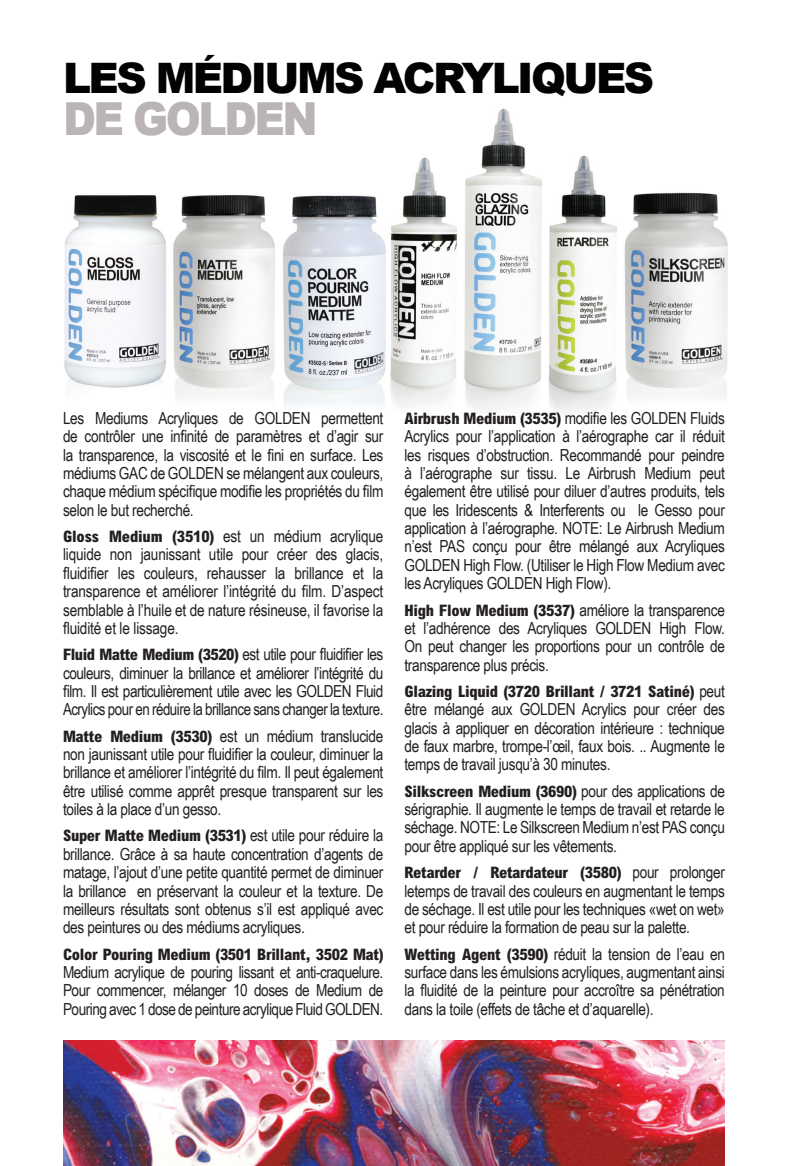
<style>
.page{position:relative;width:788px;height:1166px;background:#fff}
.page>*{position:absolute;margin:0;border:0;box-sizing:border-box;transform-origin:0 0}
.SubHeading{font:900 45.5px "Arial";letter-spacing:-.06em;color:#bab5b4;scale:.93 1}
.SubHeading-2{font:900 42px "Arial";letter-spacing:-.06em;color:#040101}
.SubHeading-3{font:16.62px/18.4px "Arial Narrow";letter-spacing:-.02em;color:#231f20;text-align:justify}
.SubHeading-4{font:800 condensed 15.75px "Arial MT Std";letter-spacing:-.02em;color:#231f20;scale:1.05 1}
.s1{font-family:"Arial MT Std";font-weight:800;font-stretch:condensed;font-size:15.75px}
.s2{font-family:"Arial Narrow";font-weight:400;font-stretch:normal;font-size:16.62px}
</style>
<div class="page">
<img style="left:390px;top:157px;width:67px;height:251px">
<img style="left:64px;top:195px;width:102px;height:193px">
<img style="left:173px;top:195px;width:102px;height:203px">
<img style="left:283px;top:195px;width:103px;height:211px">
<img style="left:464px;top:108px;width:78px;height:305px">
<img style="left:548px;top:155px;width:69px;height:259px">
<img style="left:624px;top:192px;width:104px;height:207px">
<img style="left:63px;top:1040px;width:661px;height:126px">
<p class="SubHeading-2" style="left:63px;top:48px;width:592px">LES MÉDIUMS ACRYLIQUES</p>
<p class="SubHeading" style="left:63px;top:86px;width:275px">DE GOLDEN</p>
<p class="SubHeading-3" style="left:63px;top:408px;width:322px">Les Mediums Acryliques de GOLDEN permettent de contrôler une infinité de paramètres et d’agir sur la transparence, la viscosité et le fini en surface. Les médiums GAC de GOLDEN se mélangent aux couleurs, chaque médium spécifique modifie les propriétés du film selon le but recherché.</p>
<p class="SubHeading-3" style="left:63px;top:526px;width:322px"><span class="s1">Gloss Medium (3510)</span> est un médium acrylique liquide non jaunissant utile pour créer des glacis, fluidifier les couleurs, rehausser la brillance et la transparence et améliorer l’intégrité du film. D’aspect semblable à l’huile et de nature résineuse, il favorise la fluidité et le lissage.</p>
<p class="SubHeading-3" style="left:63px;top:644px;width:322px"><span class="s1">Fluid Matte Medium (3520)</span> est utile pour fluidifier les couleurs, diminuer la brillance et améliorer l’intégrité du film. Il est particulièrement utile avec les GOLDEN Fluid Acrylics pour en réduire la brillance sans changer la texture.</p>
<p class="SubHeading-3" style="left:63px;top:726px;width:322px"><span class="s1">Matte Medium (3530)</span> est un médium translucide non jaunissant utile pour fluidifier la couleur, diminuer la brillance et améliorer l’intégrité du film. Il peut également être utilisé comme apprêt presque transparent sur les toiles à la place d’un gesso.</p>
<p class="SubHeading-4" style="left:63px;top:826px;width:306px">Super Matte Medium (3531) <span class="s2">est utile pour réduire la</span></p>
<p class="SubHeading-3" style="left:63px;top:844px;width:322px">brillance. Grâce à sa haute concentration d’agents de matage, l’ajout d’une petite quantité permet de diminuer la brillance en préservant la couleur et la texture. De meilleurs résultats sont obtenus s’il est appliqué avec des peintures ou des médiums acryliques.</p>
<p class="SubHeading-4" style="left:63px;top:944px;width:306px">Color Pouring Medium (3501 Brillant, 3502 Mat)</p>
<p class="SubHeading-3" style="left:63px;top:962px;width:322px">Medium acrylique de pouring lissant et anti-craquelure.<br>Pour commencer, mélanger 10 doses de Medium de Pouring avec 1 dose de peinture acrylique Fluid GOLDEN.</p>
<p class="SubHeading-3" style="left:404px;top:408px;width:322px"><span class="s1">Airbrush Medium (3535)</span> modifie les GOLDEN Fluids Acrylics pour l’application à l’aérographe car il réduit les risques d’obstruction. Recommandé pour peindre à l’aérographe sur tissu. Le Airbrush Medium peut également être utilisé pour diluer d’autres produits, tels que les Iridescents &amp; Interferents ou le Gesso pour application à l’aérographe. NOTE: Le Airbrush Medium n’est PAS conçu pour être mélangé aux Acryliques GOLDEN High Flow. (Utiliser le High Flow Medium avec les Acryliques GOLDEN High Flow).</p>
<p class="SubHeading-3" style="left:404px;top:600px;width:322px"><span class="s1">High Flow Medium (3537)</span> améliore la transparence et l’adhérence des Acryliques GOLDEN High Flow.<br>On peut changer les proportions pour un contrôle de transparence plus précis.</p>
<p class="SubHeading-4" style="left:404px;top:681px;width:306px">Glazing Liquid (3720 Brillant / 3721 Satiné) <span class="s2">peut</span></p>
<p class="SubHeading-3" style="left:404px;top:699px;width:322px">être mélangé aux GOLDEN Acrylics pour créer des glacis à appliquer en décoration intérieure : technique de faux marbre, trompe-l’œil, faux bois. .. Augmente le temps de travail jusqu’à 30 minutes.</p>
<p class="SubHeading-4" style="left:404px;top:781px;width:306px">Silkscreen Medium (3690) <span class="s2">pour des applications de</span></p>
<p class="SubHeading-3" style="left:404px;top:799px;width:322px">sérigraphie. Il augmente le temps de travail et retarde le séchage. NOTE: Le Silkscreen Medium n’est PAS conçu pour être appliqué sur les vêtements.</p>
<p class="SubHeading-4" style="left:404px;top:863px;width:306px">Retarder / Retardateur (3580) <span class="s2">pour prolonger</span></p>
<p class="SubHeading-3" style="left:404px;top:880px;width:322px">letemps de travail des couleurs en augmentant le temps de séchage. Il est utile pour les techniques «wet on wet» et pour réduire la formation de peau sur la palette.</p>
<p class="SubHeading-3" style="left:404px;top:943px;width:322px"><span class="s1">Wetting Agent (3590)</span> réduit la tension de l’eau en surface dans les émulsions acryliques, augmentant ainsi la fluidité de la peinture pour accroître sa pénétration dans la toile (effets de tâche et d’aquarelle).</p>
</div>
